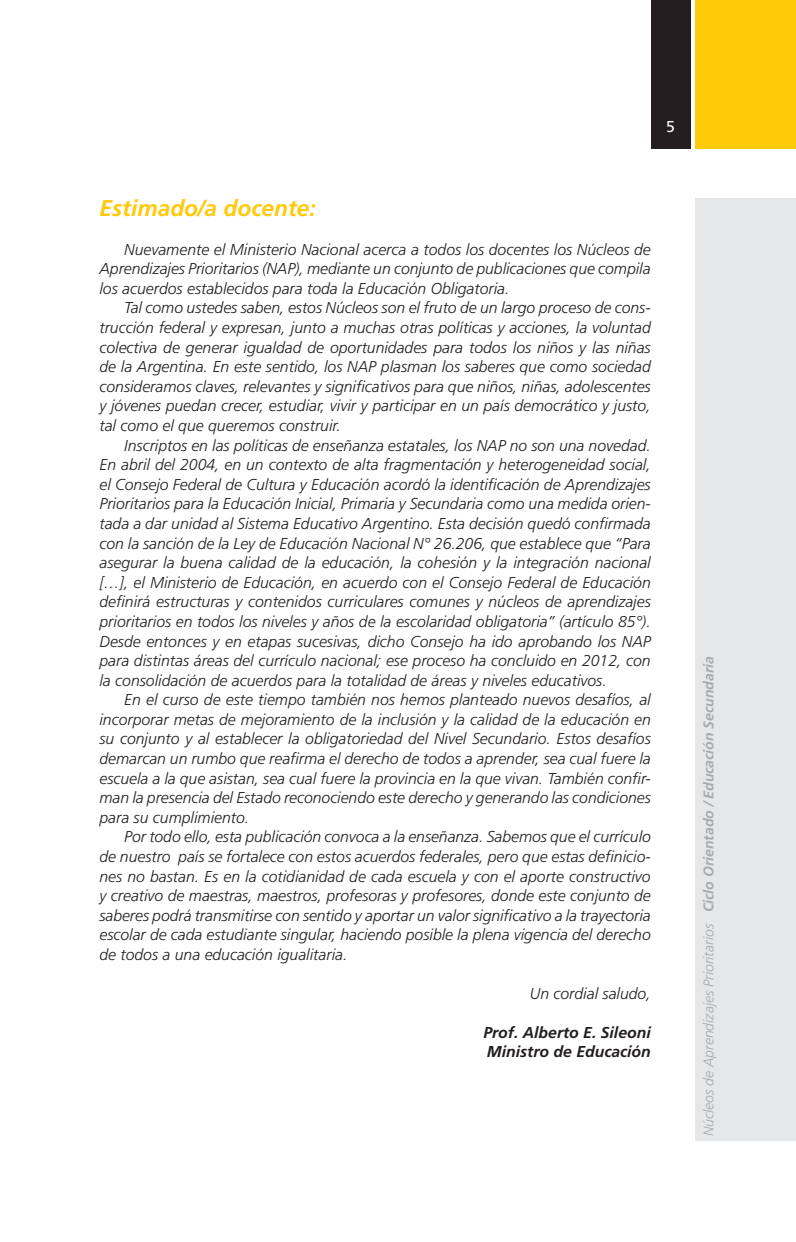
<style>
.page{position:relative;width:796px;height:1242px;background:#fff}
.page>*{position:absolute;margin:0;border:0;box-sizing:border-box;transform-origin:0 0}
.t1{font:italic 700 22.75px "Frutiger LT Std";color:#feca0a}
.t2{font:italic 300 15.75px/19.6px "Frutiger LT Std";color:#231f20;text-align:justify}
.t3{font:italic 700 15.75px/19.2px "Frutiger LT Std";color:#231f20}
.t4{font:15.75px "Frutiger LT Std";color:#fff}
.t5{font:italic 700 14px "Frutiger LT Std";color:#a8a9ad}
.s1{font-weight:300}
</style>
<div class="page">
<div style="left:695px;top:0;width:100px;height:149px;background:#feca0a"></div>
<div style="left:650px;top:0;width:40px;height:149px;background:#231f20"></div>
<div style="left:695px;top:199px;width:100px;height:942px;background:#e6e7e9"></div>
<p class="t4" style="left:665px;top:118px;width:10px">5</p>
<h1 class="t1" style="left:99px;top:194px;width:218px">Estimado/a docente:</h1>
<p class="t2" style="left:99px;top:239px;width:552px;text-indent:25px">Nuevamente el Ministerio Nacional acerca a todos los docentes los Núcleos de Aprendizajes Prioritarios (NAP), mediante un conjunto de publicaciones que compila los acuerdos establecidos para toda la Educación Obligatoria.</p>
<p class="t2" style="left:99px;top:298px;width:552px;text-indent:25px">Tal como ustedes saben, estos Núcleos son el fruto de un largo proceso de cons&shy;trucción federal y expresan, junto a muchas otras políticas y acciones, la voluntad colectiva de generar igualdad de oportunidades para todos los niños y las niñas de la Argentina. En este sentido, los NAP plasman los saberes que como sociedad consideramos claves, relevantes y significativos para que niños, niñas, adolescentes y jóvenes puedan crecer, estudiar, vivir y participar en un país democrático y justo, tal como el que queremos construir.</p>
<p class="t2" style="left:99px;top:435px;width:552px;text-indent:25px">Inscriptos en las políticas de enseñanza estatales, los NAP no son una novedad.<br>En abril del 2004, en un contexto de alta fragmentación y heterogeneidad social, el Consejo Federal de Cultura y Educación acordó la identificación de Aprendizajes Prioritarios para la Educación Inicial, Primaria y Secundaria como una medida orien&shy;tada a dar unidad al Sistema Educativo Argentino. Esta decisión quedó confirmada con la sanción de la Ley de Educación Nacional N° 26.206, que establece que “Para asegurar la buena calidad de la educación, la cohesión y la integración nacional […], el Ministerio de Educación, en acuerdo con el Consejo Federal de Educación definirá estructuras y contenidos curriculares comunes y núcleos de aprendizajes prioritarios en todos los niveles y años de la escolaridad obligatoria” (artículo 85°).<br>Desde entonces y en etapas sucesivas, dicho Consejo ha ido aprobando los NAP para distintas áreas del currículo nacional; ese proceso ha concluido en 2012, con la consolidación de acuerdos para la totalidad de áreas y niveles educativos.</p>
<p class="t2" style="left:99px;top:690px;width:552px;text-indent:25px">En el curso de este tiempo también nos hemos planteado nuevos desafíos, al incorporar metas de mejoramiento de la inclusión y la calidad de la educación en su conjunto y al establecer la obligatoriedad del Nivel Secundario. Estos desafíos demarcan un rumbo que reafirma el derecho de todos a aprender, sea cual fuere la escuela a la que asistan, sea cual fuere la provincia en la que vivan. También confir&shy;man la presencia del Estado reconociendo este derecho y generando las condiciones para su cumplimiento.</p>
<p class="t2" style="left:99px;top:827px;width:552px;text-indent:25px">Por todo ello, esta publicación convoca a la enseñanza. Sabemos que el currículo de nuestro país se fortalece con estos acuerdos federales, pero que estas definicio&shy;nes no bastan. Es en la cotidianidad de cada escuela y con el aporte constructivo y creativo de maestras, maestros, profesoras y profesores, donde este conjunto de saberes podrá transmitirse con sentido y aportar un valor significativo a la trayectoria escolar de cada estudiante singular, haciendo posible la plena vigencia del derecho de todos a una educación igualitaria.</p>
<p class="t2" style="left:529px;top:984px;width:122px">Un cordial saludo,</p>
<p class="t3" style="left:483px;top:1023px;width:169px">Prof. Alberto E. Sileoni<br>Ministro de Educación</p>
<p class="t5" style="left:699px;top:1136px;width:481px;rotate:-90deg"><span class="s1">Núcleos de Aprendizajes Prioritarios</span> Ciclo Orientado / Educación Secundaria</p>
</div>
